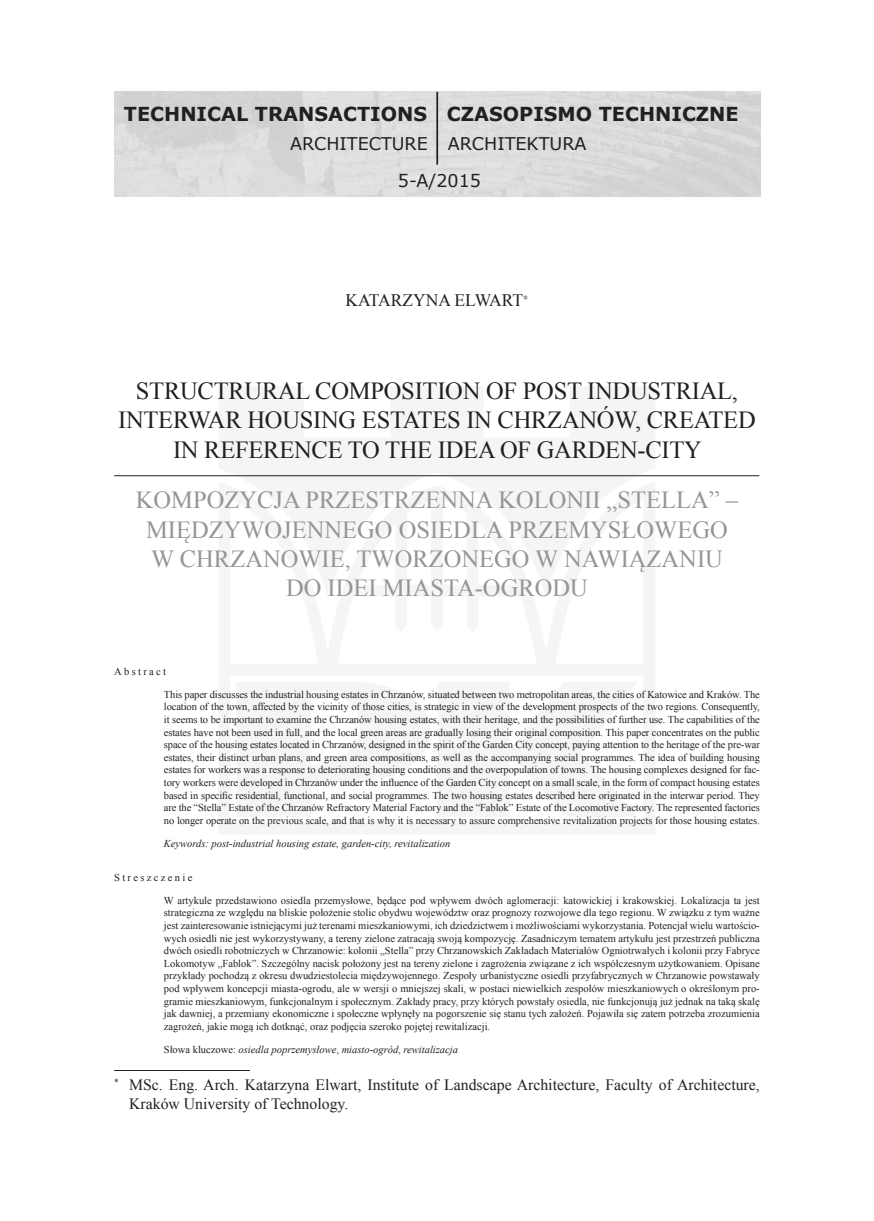
<style>
.page{position:relative;width:874px;height:1221px;background:#fff}
.page>*{position:absolute;margin:0;border:0;box-sizing:border-box;transform-origin:0 0}
.t1{font:24.5px/29.4px "Times New Roman";color:#939598;text-align:center}
.t2{font:24.5px/29.4px "Times New Roman";letter-spacing:-.01em;color:#231f20;text-align:center}
.t3{font:700 19.25px "Verdana";color:#231f20}
.t4{font:17.5px/37.3px "Verdana";color:#231f20}
.t5{font:17.5px "Times New Roman";color:#231f20}
.t6{font:15.75px/18.9px "Times New Roman";color:#231f20}
.t7{font:10.5px/12.6px "Times New Roman";color:#231f20;text-align:justify}
.t8{font:italic 10.5px "Times New Roman";color:#231f20}
.t9{font:10.5px "Times New Roman";letter-spacing:.22em;color:#231f20}
.s1{font-style:normal}
</style>
<div class="page">
<hr style="left:114px;top:475px;width:645px;height:1px;background:#231f20">
<hr style="left:114px;top:1069px;width:136px;height:1px;background:#231f20">
<img style="left:114px;top:92px;width:645px;height:104px">
<hr style="left:436px;top:92px;width:2px;height:73px;background:#231f20">
<h2 class="t3" style="left:124px;top:101px;width:304px">TECHNICAL TRANSACTIONS</h2>
<h3 class="t4" style="left:397px;top:124px;width:85px;text-indent:-108px">ARCHITECTURE<br>5-A/2015</h3>
<h2 class="t3" style="left:446px;top:101px;width:293px">CZASOPISMO TECHNICZNE</h2>
<h3 class="t4" style="left:447px;top:124px;width:140px">ARCHITEKTURA</h3>
<h3 class="t5" style="left:345px;top:289px;width:184px">KATARZYNA ELWART∗</h3>
<h1 class="t2" style="left:118px;top:375px;width:638px">STRUCTRURAL COMPOSITION OF POST INDUSTRIAL,<br>INTERWAR HOUSING ESTATES IN CHRZANÓW, CREATED<br>IN REFERENCE TO THE IDEA OF GARDEN-CITY</h1>
<h1 class="t1" style="left:136px;top:485px;width:603px">KOMPOZYCJA PRZESTRZENNA KOLONII „STELLA” – MIĘDZYWOJENNEGO OSIEDLA PRZEMYSŁOWEGO W CHRZANOWIE, TWORZONEGO W NAWIĄZANIU DO IDEI MIASTA-OGRODU</h1>
<p class="t9" style="left:114px;top:664px;width:53px">Abstract</p>
<p class="t7" style="left:164px;top:687px;width:597px">This paper discusses the industrial housing estates in Chrzanów, situated between two metropolitan areas, the cities of Katowice and Kraków. The location of the town, affected by the vicinity of those cities, is strategic in view of the development prospects of the two regions. Consequently, it seems to be important to examine the Chrzanów housing estates, with their heritage, and the possibilities of further use. The capabilities of the estates have not been used in full, and the local green areas are gradually losing their original composition. This paper concentrates on the public space of the housing estates located in Chrzanów, designed in the spirit of the Garden City concept, paying attention to the heritage of the pre-war estates, their distinct urban plans, and green area compositions, as well as the accompanying social programmes. The idea of building housing estates for workers was a response to deteriorating housing conditions and the overpopulation of towns. The housing complexes designed for fac&shy;tory workers were developed in Chrzanów under the influence of the Garden City concept on a small scale, in the form of compact housing estates based in specific residential, functional, and social programmes. The two housing estates described here originated in the interwar period. They are the “Stella” Estate of the Chrzanów Refractory Material Factory and the “Fablok” Estate of the Locomotive Factory. The represented factories no longer operate on the previous scale, and that is why it is necessary to assure comprehensive revitalization projects for those housing estates.</p>
<p class="t8" style="left:164px;top:836px;width:288px">Keywords: post-industrial housing estate, garden-city, revitalization</p>
<p class="t7" style="left:164px;top:865px;width:597px;line-height:23.1px;text-indent:-50px">Streszczenie<br>W artykule przedstawiono osiedla przemysłowe, będące pod wpływem dwóch aglomeracji: katowickiej i krakowskiej. Lokalizacja ta jest</p>
<p class="t7" style="left:164px;top:906px;width:597px">strategiczna ze względu na bliskie położenie stolic obydwu województw oraz prognozy rozwojowe dla tego regionu. W związku z tym ważne jest zainteresowanie istniejącymi już terenami mieszkaniowymi, ich dziedzictwem i możliwościami wykorzystania. Potencjał wielu wartościo&shy;wych osiedli nie jest wykorzystywany, a tereny zielone zatracają swoją kompozycję. Zasadniczym tematem artykułu jest przestrzeń publiczna dwóch osiedli robotniczych w Chrzanowie: kolonii „Stella” przy Chrzanowskich Zakładach Materiałów Ogniotrwałych i kolonii przy Fabryce Lokomotyw „Fablok”. Szczególny nacisk położony jest na tereny zielone i zagrożenia związane z ich współczesnym użytkowaniem. Opisane przykłady pochodzą z okresu dwudziestolecia międzywojennego. Zespoły urbanistyczne osiedli przyfabrycznych w Chrzanowie powstawały pod wpływem koncepcji miasta-ogrodu, ale w wersji o mniejszej skali, w postaci niewielkich zespołów mieszkaniowych o określonym pro&shy;gramie mieszkaniowym, funkcjonalnym i społecznym. Zakłady pracy, przy których powstały osiedla, nie funkcjonują już jednak na taką skalę jak dawniej, a przemiany ekonomiczne i społeczne wpłynęły na pogorszenie się stanu tych założeń. Pojawiła się zatem potrzeba zrozumienia zagrożeń, jakie mogą ich dotknąć, oraz podjęcia szeroko pojętej rewitalizacji.</p>
<p class="t8" style="left:164px;top:1042px;width:295px"><span class="s1">Słowa kluczowe:</span> osiedla poprzemysłowe<span class="s1">,</span> miasto-ogród<span class="s1">,</span> rewitalizacja</p>
<h3 class="t6" style="left:129px;top:1074px;width:631px;text-indent:-15px"><sup>*</sup> MSc. Eng. Arch. Katarzyna Elwart, Institute of Landscape Architecture, Faculty of Architecture,<br>Kraków University of Technology.</h3>
</div>
